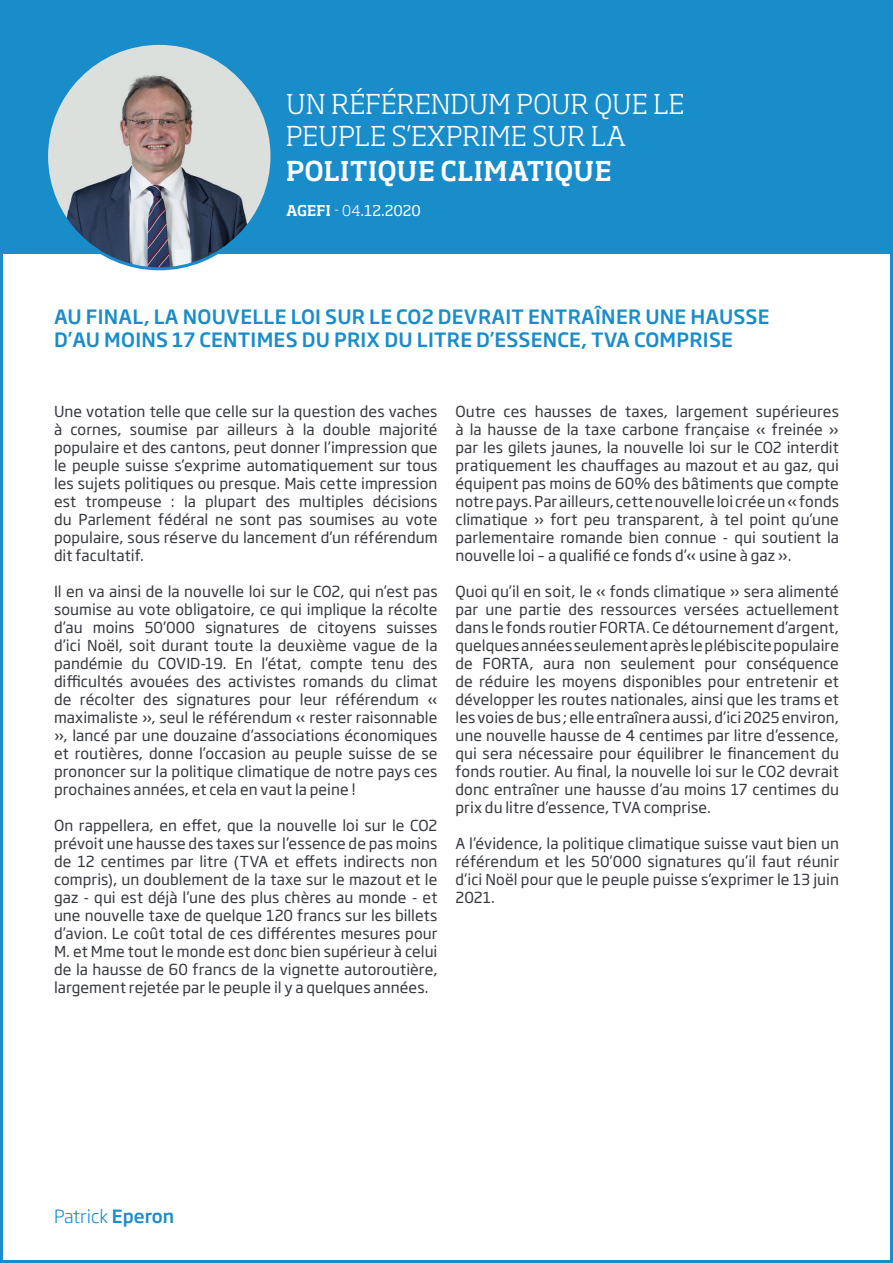
<style>
.page{position:relative;width:893px;height:1263px;background:#fff}
.page>*{position:absolute;margin:0;border:0;box-sizing:border-box;transform-origin:0 0}
.t1{font:300 27px/32.4px "Soho Std";letter-spacing:.015em;color:#fff}
.t2{font:500 27px "Soho Std";letter-spacing:.015em;color:#fff}
.t3{font:500 19.5px/23.4px "Soho Gothic Pro";letter-spacing:.015em;color:#198cca}
.t4{font:300 18px "Soho Gothic Pro";color:#198cca}
.t5{font:15px/18px "Soho Gothic Pro";letter-spacing:.005em;color:#34373c;text-align:justify}
.t6{font:14.7px "Soho Std";color:#fff}
.s1{font-weight:500}
.s2{font-weight:300}
</style>
<div class="page">
<div style="left:0;top:0;width:893px;height:253px;background:#198cca"></div>
<img style="left:47px;top:43px;width:225px;height:226px;border-radius:113px">
<h1 class="t1" style="left:286px;top:88px;width:400px">UN RÉFÉRENDUM POUR QUE LE<br>PEUPLE S’EXPRIME SUR LA</h1>
<h1 class="t2" style="left:286px;top:153px;width:327px">POLITIQUE CLIMATIQUE</h1>
<p class="t6" style="left:286px;top:201px;width:136px"><span class="s1">AGEFI</span> <span class="s2">- 04</span>.12.2020</p>
<h2 class="t3" style="left:54px;top:304px;width:717px">AU FINAL, LA NOUVELLE LOI SUR LE CO2 DEVRAIT ENTRAÎNER UNE HAUSSE<br>D’AU MOINS 17 CENTIMES DU PRIX DU LITRE D’ESSENCE, TVA COMPRISE</h2>
<p class="t5" style="left:54px;top:402px;width:385px">Une votation telle que celle sur la question des vaches à cornes, soumise par ailleurs à la double majorité populaire et des cantons, peut donner l’impression que le peuple suisse s’exprime automatiquement sur tous les sujets politiques ou presque. Mais cette impression est trompeuse : la plupart des multiples décisions du Parlement fédéral ne sont pas soumises au vote populaire, sous réserve du lancement d’un référendum dit facultatif.</p>
<p class="t5" style="left:54px;top:582px;width:385px">Il en va ainsi de la nouvelle loi sur le CO2, qui n’est pas soumise au vote obligatoire, ce qui implique la récolte d’au moins 50’000 signatures de citoyens suisses d’ici Noël, soit durant toute la deuxième vague de la pandémie du COVID-19. En l’état, compte tenu des difficultés avouées des activistes romands du climat de récolter des signatures pour leur référendum « maximaliste », seul le référendum « rester raisonnable », lancé par une douzaine d’associations économiques et routières, donne l’occasion au peuple suisse de se prononcer sur la politique climatique de notre pays ces prochaines années, et cela en vaut la peine !</p>
<p class="t5" style="left:54px;top:816px;width:385px">On rappellera, en effet, que la nouvelle loi sur le CO2 prévoit une hausse des taxes sur l’essence de pas moins de 12 centimes par litre (TVA et effets indirects non compris), un doublement de la taxe sur le mazout et le gaz - qui est déjà l’une des plus chères au monde - et une nouvelle taxe de quelque 120 francs sur les billets d’avion. Le coût total de ces différentes mesures pour M. et Mme tout le monde est donc bien supérieur à celui de la hausse de 60 francs de la vignette autoroutière, largement rejetée par le peuple il y a quelques années.</p>
<p class="t5" style="left:455px;top:402px;width:385px">Outre ces hausses de taxes, largement supérieures à la hausse de la taxe carbone française « freinée » par les gilets jaunes, la nouvelle loi sur le CO2 interdit pratiquement les chauffages au mazout et au gaz, qui équipent pas moins de 60% des bâtiments que compte notre pays. Par ailleurs, cette nouvelle loi crée un « fonds climatique » fort peu transparent, à tel point qu’une parlementaire romande bien connue - qui soutient la nouvelle loi – a qualifié ce fonds d’« usine à gaz ».</p>
<p class="t5" style="left:455px;top:582px;width:385px">Quoi qu’il en soit, le « fonds climatique » sera alimenté par une partie des ressources versées actuellement dans le fonds routier FORTA. Ce détournement d’argent, quelques années seulement après le plébiscite populaire de FORTA, aura non seulement pour conséquence de réduire les moyens disponibles pour entretenir et développer les routes nationales, ainsi que les trams et les voies de bus ; elle entraînera aussi, d’ici 2025 environ, une nouvelle hausse de 4 centimes par litre d’essence, qui sera nécessaire pour équilibrer le financement du fonds routier. Au final, la nouvelle loi sur le CO2 devrait donc entraîner une hausse d’au moins 17 centimes du prix du litre d’essence, TVA comprise.</p>
<p class="t5" style="left:455px;top:834px;width:385px">A l’évidence, la politique climatique suisse vaut bien un référendum et les 50’000 signatures qu’il faut réunir d’ici Noël pour que le peuple puisse s’exprimer le 13 juin 2021.</p>
<p class="t4" style="left:54px;top:1202px;width:122px">Patrick <span class="s1">Eperon</span></p>
</div>
